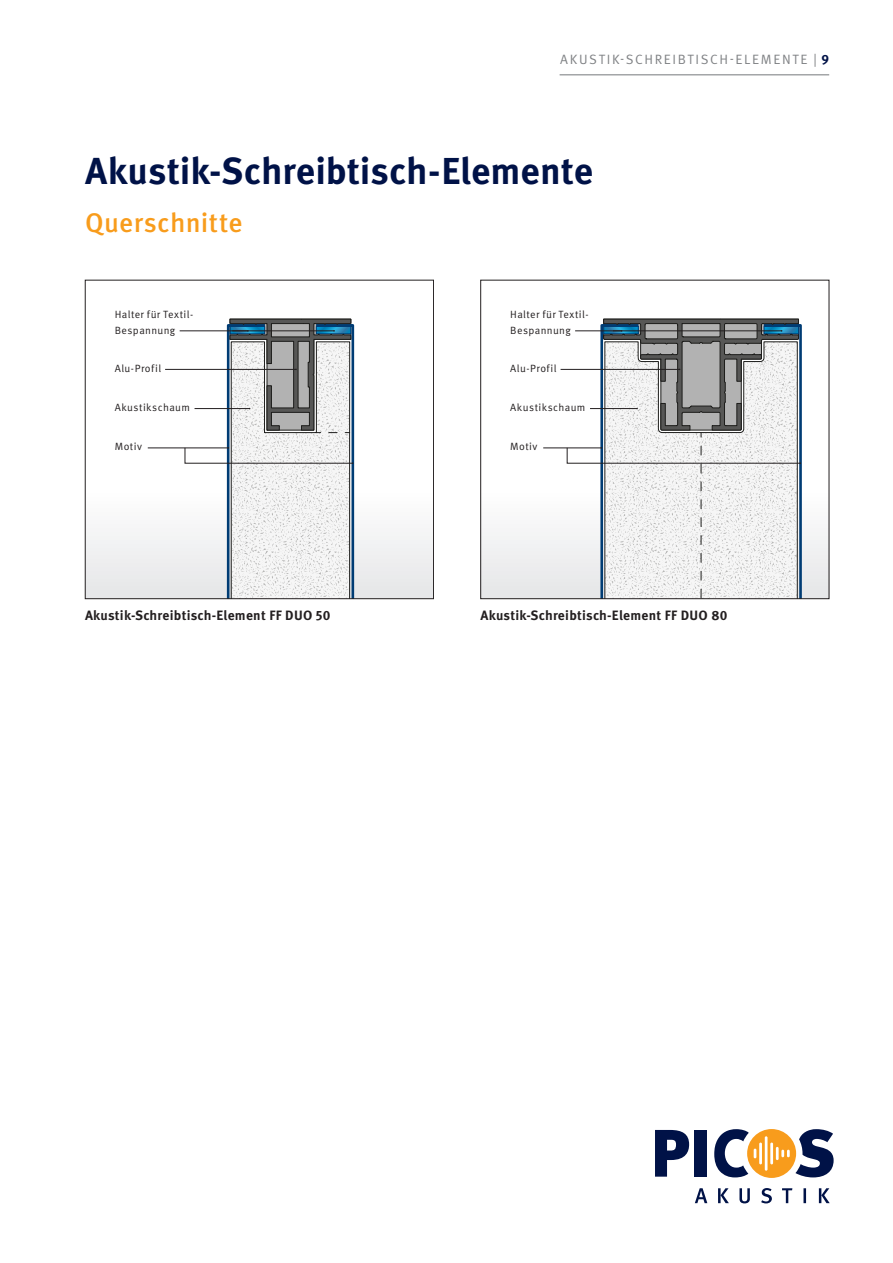
<style>
.page{position:relative;width:893px;height:1263px;background:#fff}
.page>*{position:absolute;margin:0;border:0;box-sizing:border-box;transform-origin:0 0}
.t1{font:700 37.5px "Meta Pro";color:#001247}
.t2{font:500 27px "Meta Pro";letter-spacing:.01em;color:#f89c1c}
.t3{font:700 13.5px "Meta Pro";letter-spacing:.02em;color:#231f20}
.t4{font:13.5px "Meta Pro";letter-spacing:.12em;color:#808285}
.t5{font:10.5px/15px "Meta Pro";letter-spacing:.04em;color:#231f20}
.s1{font-weight:700;color:#001247}
</style>
<div class="page">
<div style="left:85px;top:280px;width:349px;height:319px;background:linear-gradient(to bottom,#fff,#f1f1f2)"></div>
<div style="left:85px;top:280px;width:349px;height:319px;border:1px solid #231f20"></div>
<div style="left:481px;top:280px;width:348px;height:319px;background:linear-gradient(to bottom,#fff,#f1f1f2)"></div>
<hr style="left:560px;top:75px;width:269px;height:1px;background:#76787b">
<svg style="left:747px;top:1129px;width:49px;height:49px"></svg>
<svg style="left:695px;top:1188px;width:135px;height:15px"></svg>
<svg style="left:655px;top:1130px;width:34px;height:47px"></svg>
<div style="left:695px;top:1130px;width:12px;height:47px;background:#001247"></div>
<svg style="left:714px;top:1129px;width:42px;height:48px"></svg>
<hr style="left:770px;top:1142px;width:3px;height:22px;background:#fff">
<svg style="left:776px;top:1129px;width:58px;height:48px"></svg>
<hr style="left:759px;top:1142px;width:3px;height:22px;background:#fff">
<hr style="left:765px;top:1136px;width:2px;height:35px;background:#fff">
<hr style="left:180px;top:331px;width:68px;height:1px;background:#231f20">
<hr style="left:165px;top:369px;width:131px;height:1px;background:#231f20">
<hr style="left:561px;top:369px;width:119px;height:1px;background:#231f20">
<hr style="left:148px;top:448px;width:80px;height:1px;background:#231f20">
<svg style="left:185px;top:319px;width:170px;height:280px"></svg>
<hr style="left:543px;top:448px;width:58px;height:1px;background:#231f20">
<svg style="left:567px;top:319px;width:236px;height:280px"></svg>
<p class="t4" style="left:560px;top:51px;width:271px">AKUSTIK-SCHREIBTISCH-ELEMENTE | <span class="s1">9</span></p>
<h1 class="t1" style="left:85px;top:147px;width:509px">Akustik-Schreibtisch-Elemente</h1>
<h2 class="t2" style="left:85px;top:205px;width:159px">Querschnitte</h2>
<p class="t5" style="left:115px;top:308px;width:80px">Halter für Textil-<br>Bespannung</p>
<p class="t5" style="left:510px;top:308px;width:80px">Halter für Textil-<br>Bespannung</p>
<p class="t5" style="left:115px;top:361px;width:48px">Alu-Profil</p>
<p class="t5" style="left:510px;top:361px;width:48px">Alu-Profil</p>
<p class="t5" style="left:115px;top:400px;width:77px">Akustikschaum</p>
<p class="t5" style="left:510px;top:400px;width:77px">Akustikschaum</p>
<p class="t5" style="left:115px;top:439px;width:29px">Motiv</p>
<p class="t5" style="left:510px;top:439px;width:29px">Motiv</p>
<p class="t3" style="left:85px;top:606px;width:247px">Akustik-Schreibtisch-Element FF DUO 50</p>
<p class="t3" style="left:480px;top:606px;width:248px">Akustik-Schreibtisch-Element FF DUO 80</p>
</div>
